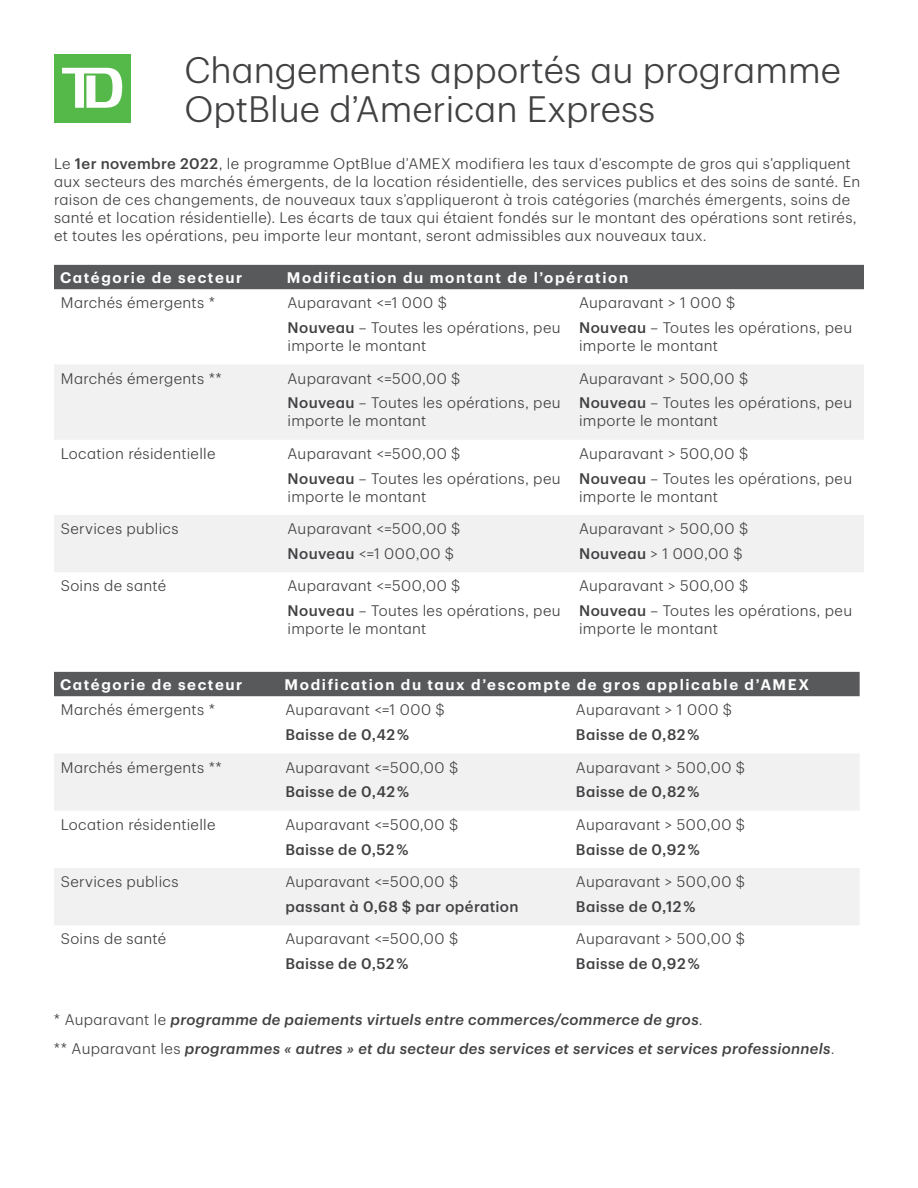
<style>
.page{position:relative;width:918px;height:1188px;background:#fff}
.page>*{position:absolute;margin:0;border:0;box-sizing:border-box;transform-origin:0 0}
.t1{font:300 36px/39px "TD Graphik";color:#414042}
.Table_text{font:300 15px/18px "TD Graphik";letter-spacing:.02em;color:#414042}
.Text{font:300 15px/18px "TD Graphik";letter-spacing:.02em;color:#414042}
.Text-2{font:italic 500 15px "TD Graphik";letter-spacing:.025em;color:#414042}
.Table_text-2{font:500 15px "TD Graphik";letter-spacing:.025em;color:#414042}
.Table_Header{font:600 15px "TD Graphik";letter-spacing:.105em;color:#fff}
.s1{font-weight:500}
.s2{font-weight:300;font-style:normal}
</style>
<div class="page">
<div style="left:54px;top:265px;width:810px;height:24px;background:#58595b"></div>
<svg style="left:54px;top:365px;width:810px;height:207px;fill:#f1f1f2"></svg>
<div style="left:54px;top:672px;width:806px;height:24px;background:#58595b"></div>
<svg style="left:54px;top:754px;width:805px;height:171px;fill:#f1f1f2"></svg>
<div style="left:54px;top:54px;width:77px;height:69px;background:#54b948"></div>
<svg style="left:62px;top:68px;width:60px;height:40px"></svg>
<h1 class="t1" style="left:184px;top:48px;width:658px">Changements apportés au programme<br>OptBlue d’American Express</h1>
<p class="Text" style="left:54px;top:153px;width:808px">Le <span class="s1">1er novembre 2022</span>, le programme OptBlue d’AMEX modifiera les taux d’escompte de gros qui s’appliquent aux secteurs des marchés émergents, de la location résidentielle, des services publics et des soins de santé. En raison de ces changements, de nouveaux taux s’appliqueront à trois catégories (marchés émergents, soins de santé et location résidentielle). Les écarts de taux qui étaient fondés sur le montant des opérations sont retirés, et toutes les opérations, peu importe leur montant, seront admissibles aux nouveaux taux.</p>
<p class="Table_Header" style="left:60px;top:266px;width:184px">Catégorie de secteur</p>
<p class="Table_Header" style="left:287px;top:266px;width:343px">Modification du montant de l’opération</p>
<p class="Table_text" style="left:61px;top:293px;width:156px">Marchés émergents *</p>
<p class="Table_text" style="left:288px;top:293px;width:161px">Auparavant &lt;=1 000 $</p>
<p class="Table_text" style="left:288px;top:317px;width:275px"><span class="s1">Nouveau</span> – Toutes les opérations, peu importe le montant</p>
<p class="Table_text" style="left:579px;top:293px;width:158px">Auparavant &gt; 1 000 $</p>
<p class="Table_text" style="left:579px;top:317px;width:275px"><span class="s1">Nouveau</span> – Toutes les opérations, peu importe le montant</p>
<p class="Table_text" style="left:61px;top:368px;width:163px">Marchés émergents **</p>
<p class="Table_text" style="left:288px;top:368px;width:174px">Auparavant &lt;=500,00 $</p>
<p class="Table_text" style="left:288px;top:393px;width:275px"><span class="s1">Nouveau</span> – Toutes les opérations, peu importe le montant</p>
<p class="Table_text" style="left:61px;top:443px;width:156px">Location résidentielle</p>
<p class="Table_text" style="left:288px;top:443px;width:174px">Auparavant &lt;=500,00 $</p>
<p class="Table_text" style="left:288px;top:468px;width:275px"><span class="s1">Nouveau</span> – Toutes les opérations, peu importe le montant</p>
<p class="Table_text" style="left:61px;top:518px;width:119px">Services publics</p>
<p class="Table_text" style="left:288px;top:518px;width:174px">Auparavant &lt;=500,00 $</p>
<p class="Table_text" style="left:288px;top:543px;width:168px"><span class="s1">Nouveau</span> &lt;=1 000,00 $</p>
<p class="Table_text" style="left:61px;top:576px;width:107px">Soins de santé</p>
<p class="Table_text" style="left:288px;top:576px;width:174px">Auparavant &lt;=500,00 $</p>
<p class="Table_text" style="left:288px;top:600px;width:275px"><span class="s1">Nouveau</span> – Toutes les opérations, peu importe le montant</p>
<p class="Table_text" style="left:579px;top:368px;width:171px">Auparavant &gt; 500,00 $</p>
<p class="Table_text" style="left:579px;top:393px;width:275px"><span class="s1">Nouveau</span> – Toutes les opérations, peu importe le montant</p>
<p class="Table_text" style="left:579px;top:443px;width:171px">Auparavant &gt; 500,00 $</p>
<p class="Table_text" style="left:579px;top:468px;width:275px"><span class="s1">Nouveau</span> – Toutes les opérations, peu importe le montant</p>
<p class="Table_text" style="left:579px;top:518px;width:171px">Auparavant &gt; 500,00 $</p>
<p class="Table_text" style="left:579px;top:543px;width:165px"><span class="s1">Nouveau</span> &gt; 1 000,00 $</p>
<p class="Table_text" style="left:579px;top:576px;width:171px">Auparavant &gt; 500,00 $</p>
<p class="Table_text" style="left:579px;top:600px;width:275px"><span class="s1">Nouveau</span> – Toutes les opérations, peu importe le montant</p>
<p class="Table_Header" style="left:60px;top:673px;width:184px">Catégorie de secteur</p>
<p class="Table_Header" style="left:285px;top:673px;width:526px">Modification du taux d’escompte de gros applicable d’AMEX</p>
<p class="Table_text" style="left:61px;top:700px;width:156px">Marchés émergents *</p>
<p class="Table_text" style="left:285px;top:700px;width:161px">Auparavant &lt;=1 000 $</p>
<p class="Table_text-2" style="left:285px;top:723px;width:125px">Baisse de 0,42 %</p>
<p class="Table_text" style="left:576px;top:700px;width:158px">Auparavant &gt; 1 000 $</p>
<p class="Table_text-2" style="left:576px;top:723px;width:125px">Baisse de 0,82 %</p>
<p class="Table_text" style="left:61px;top:757px;width:163px">Marchés émergents **</p>
<p class="Table_text" style="left:285px;top:757px;width:174px">Auparavant &lt;=500,00 $</p>
<p class="Table_text-2" style="left:285px;top:780px;width:125px">Baisse de 0,42 %</p>
<p class="Table_text" style="left:576px;top:757px;width:171px">Auparavant &gt; 500,00 $</p>
<p class="Table_text-2" style="left:576px;top:780px;width:125px">Baisse de 0,82 %</p>
<p class="Table_text" style="left:61px;top:814px;width:156px">Location résidentielle</p>
<p class="Table_text" style="left:285px;top:814px;width:174px">Auparavant &lt;=500,00 $</p>
<p class="Table_text-2" style="left:285px;top:838px;width:125px">Baisse de 0,52 %</p>
<p class="Table_text" style="left:576px;top:814px;width:171px">Auparavant &gt; 500,00 $</p>
<p class="Table_text-2" style="left:576px;top:838px;width:125px">Baisse de 0,92 %</p>
<p class="Table_text" style="left:61px;top:871px;width:119px">Services publics</p>
<p class="Table_text" style="left:285px;top:871px;width:174px">Auparavant &lt;=500,00 $</p>
<p class="Table_text-2" style="left:285px;top:895px;width:235px">passant à 0,68 $ par opération</p>
<p class="Table_text" style="left:576px;top:871px;width:171px">Auparavant &gt; 500,00 $</p>
<p class="Table_text-2" style="left:576px;top:895px;width:121px">Baisse de 0,12 %</p>
<p class="Table_text" style="left:61px;top:929px;width:107px">Soins de santé</p>
<p class="Table_text" style="left:285px;top:929px;width:174px">Auparavant &lt;=500,00 $</p>
<p class="Table_text-2" style="left:285px;top:952px;width:125px">Baisse de 0,52 %</p>
<p class="Table_text" style="left:576px;top:929px;width:171px">Auparavant &gt; 500,00 $</p>
<p class="Table_text-2" style="left:576px;top:952px;width:125px">Baisse de 0,92 %</p>
<p class="Text-2" style="left:54px;top:1008px;width:650px"><span class="s2">* Auparavant le</span> programme de paiements virtuels entre commerces/commerce de gros<span class="s2">.</span></p>
<p class="Text-2" style="left:54px;top:1037px;width:782px"><span class="s2">** Auparavant les</span> programmes « autres » et du secteur des services et services et services professionnels<span class="s2">.</span></p>
</div>
